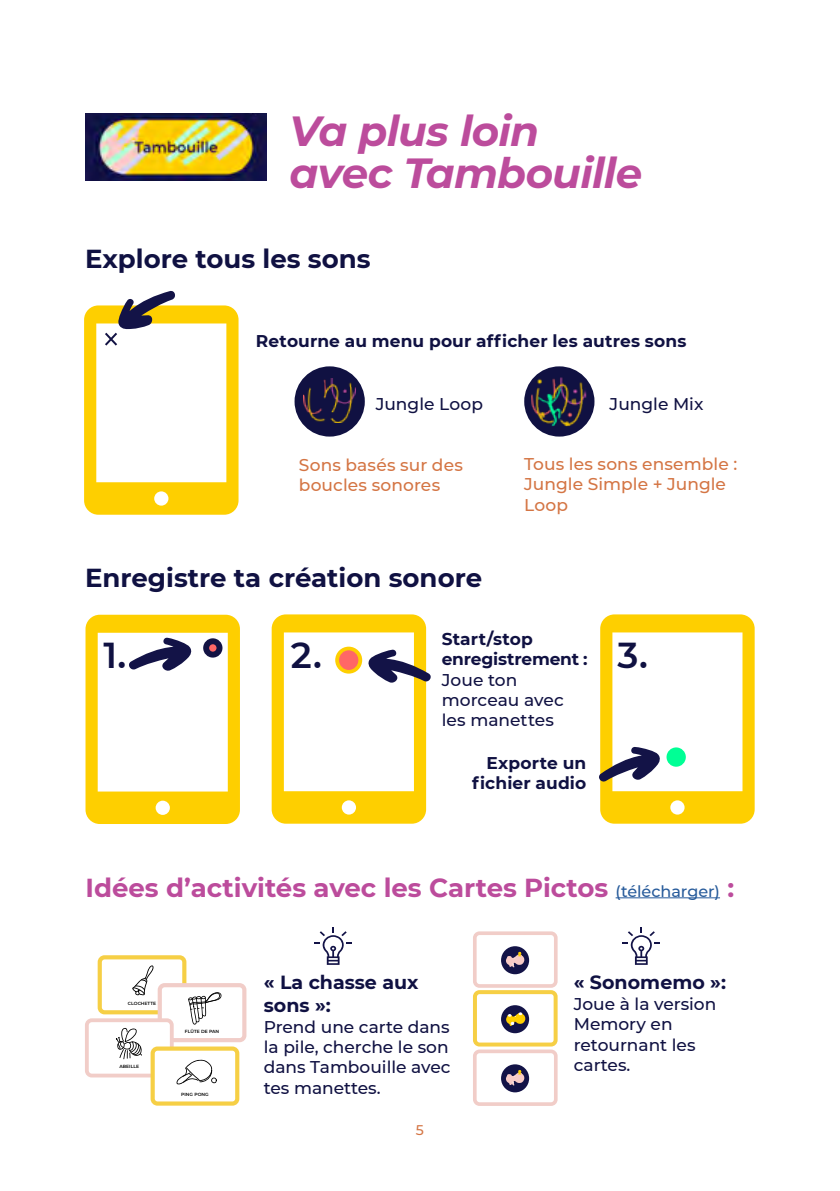
<style>
.page{position:relative;width:840px;height:1191px;background:#fff}
.page>*{position:absolute;margin:0;border:0;box-sizing:border-box;transform-origin:0 0}
.t1{font:italic 700 42px/42px "Montserrat";letter-spacing:-.02em;color:#bc4c9c}
.t2{font:600 36px "Montserrat";color:#101142}
.t3{font:700 26px "Montserrat";color:#bc4c9c}
.t4{font:700 26px "Montserrat";color:#101142}
.t5{font:700 19px/22.8px "Montserrat";color:#101142}
.t6{font:500 17px/20.4px "Montserrat";color:#101142}
.t7{font:700 17px/20.4px "Montserrat";letter-spacing:.005em;color:#101142}
.t8{font:500 17px/20.4px "Montserrat";letter-spacing:.005em;color:#d47544}
.t9{font:500 14px "Montserrat";color:#d47544}
.t10{font:600 4.6px "Montserrat";color:#000}
.s1{font-weight:500;font-size:16px;color:#275b9b}
</style>
<div class="page">
<div style="left:524px;top:366px;width:70px;height:70px;background:#101142;border-radius:50%"></div>
<img style="left:531px;top:377px;width:55px;height:49px">
<div style="left:294px;top:366px;width:70px;height:70px;background:#101142;border-radius:50%"></div>
<img style="left:304px;top:379px;width:51px;height:44px">
<svg style="left:314px;top:927px;width:38px;height:38px"></svg>
<svg style="left:622px;top:927px;width:37px;height:38px"></svg>
<hr style="left:615px;top:897px;width:104px;height:1px;background:#275b9b">
<img style="left:85px;top:114px;width:181px;height:66px">
<svg style="left:84px;top:291px;width:154px;height:224px"></svg>
<svg style="left:85px;top:615px;width:155px;height:209px"></svg>
<svg style="left:599px;top:614px;width:155px;height:209px"></svg>
<div style="left:666px;top:747px;width:19px;height:19px;background:#00ff95;border-radius:50%"></div>
<svg style="left:271px;top:614px;width:160px;height:209px"></svg>
<svg style="left:132px;top:965px;width:21px;height:30px"></svg>
<div style="left:98px;top:955px;width:88px;height:59px;border:4px solid #f6cf45;border-radius:5px"></div>
<div style="left:160px;top:985px;width:84px;height:55px;background:#fff;border-radius:5px"></div>
<svg style="left:188px;top:992px;width:34px;height:32px"></svg>
<div style="left:158px;top:983px;width:88px;height:59px;border:4px solid #f1cdc8;border-radius:5px"></div>
<div style="left:87px;top:1020px;width:85px;height:55px;background:#fff;border-radius:5px"></div>
<svg style="left:116px;top:1028px;width:26px;height:31px"></svg>
<div style="left:85px;top:1018px;width:89px;height:59px;border:4px solid #f1cdc8;border-radius:5px"></div>
<div style="left:153px;top:1048px;width:84px;height:55px;background:#fff;border-radius:5px"></div>
<svg style="left:176px;top:1059px;width:41px;height:25px"></svg>
<div style="left:150px;top:1046px;width:89px;height:59px;border:4px solid #f6cf45;border-radius:5px"></div>
<svg style="left:500px;top:946px;width:29px;height:28px"></svg>
<svg style="left:505px;top:951px;width:19px;height:16px"></svg>
<div style="left:472px;top:931px;width:85px;height:56px;border:4px solid #f1cdc8;border-radius:5px"></div>
<svg style="left:500px;top:1064px;width:29px;height:28px"></svg>
<svg style="left:505px;top:1070px;width:19px;height:15px"></svg>
<div style="left:472px;top:1049px;width:85px;height:57px;border:4px solid #f1cdc8;border-radius:5px"></div>
<div style="left:500px;top:1005px;width:29px;height:28px;background:#131347;border-radius:50%"></div>
<svg style="left:506px;top:1012px;width:19px;height:14px"></svg>
<div style="left:472px;top:990px;width:85px;height:56px;border:4px solid #f6cf45;border-radius:5px"></div>
<h1 class="t1" style="left:289px;top:108px;width:354px">Va plus loin avec Tambouille</h1>
<h3 class="t4" style="left:85px;top:240px;width:287px">Explore tous les sons</h3>
<p class="t7" style="left:256px;top:330px;width:432px">Retourne au menu pour afficher les autres sons</p>
<p class="t6" style="left:375px;top:393px;width:109px">Jungle Loop</p>
<p class="t6" style="left:609px;top:393px;width:95px">Jungle Mix</p>
<p class="t8" style="left:299px;top:454px;width:165px">Sons basés sur des boucles sonores</p>
<p class="t8" style="left:524px;top:453px;width:214px">Tous les sons ensemble :<br>Jungle Simple + Jungle<br>Loop</p>
<h3 class="t4" style="left:85px;top:559px;width:398px">Enregistre ta création sonore</h3>
<p class="t7" style="left:441px;top:627px;width:147px">Start/stop enregistrement :</p>
<p class="t6" style="left:441px;top:668px;width:124px">Joue ton morceau avec les manettes</p>
<p class="t7" style="left:472px;top:751px;width:116px;text-align:right">Exporte un fichier audio</p>
<h2 class="t2" style="left:103px;top:629px;width:24px">1.</h2>
<h2 class="t2" style="left:290px;top:629px;width:33px">2.</h2>
<h2 class="t2" style="left:617px;top:629px;width:32px">3.</h2>
<h3 class="t3" style="left:85px;top:868px;width:649px">Idées d’activités avec les Cartes Pictos <span class="s1">(télécharger)</span> :</h3>
<p class="t10" style="left:128px;top:1000px;width:30px">CLOCHETTE</p>
<p class="t10" style="left:119px;top:1063px;width:21px">ABEILLE</p>
<p class="t10" style="left:185px;top:1028px;width:36px">FLÛTE DE PAN</p>
<p class="t10" style="left:181px;top:1091px;width:29px">PING PONG</p>
<p class="t5" style="left:264px;top:970px;width:156px">« La chasse aux sons »:</p>
<p class="t6" style="left:264px;top:1015px;width:188px;text-align:justify">Prend une carte dans la pile, cherche le son dans Tambouille avec tes manettes.</p>
<p class="t9" style="left:416px;top:1119px;width:10px">5</p>
<p class="t5" style="left:573px;top:970px;width:154px">« Sonomemo »:</p>
<p class="t6" style="left:573px;top:993px;width:144px">Joue à la version<br>Memory en retournant les cartes.</p>
</div>
